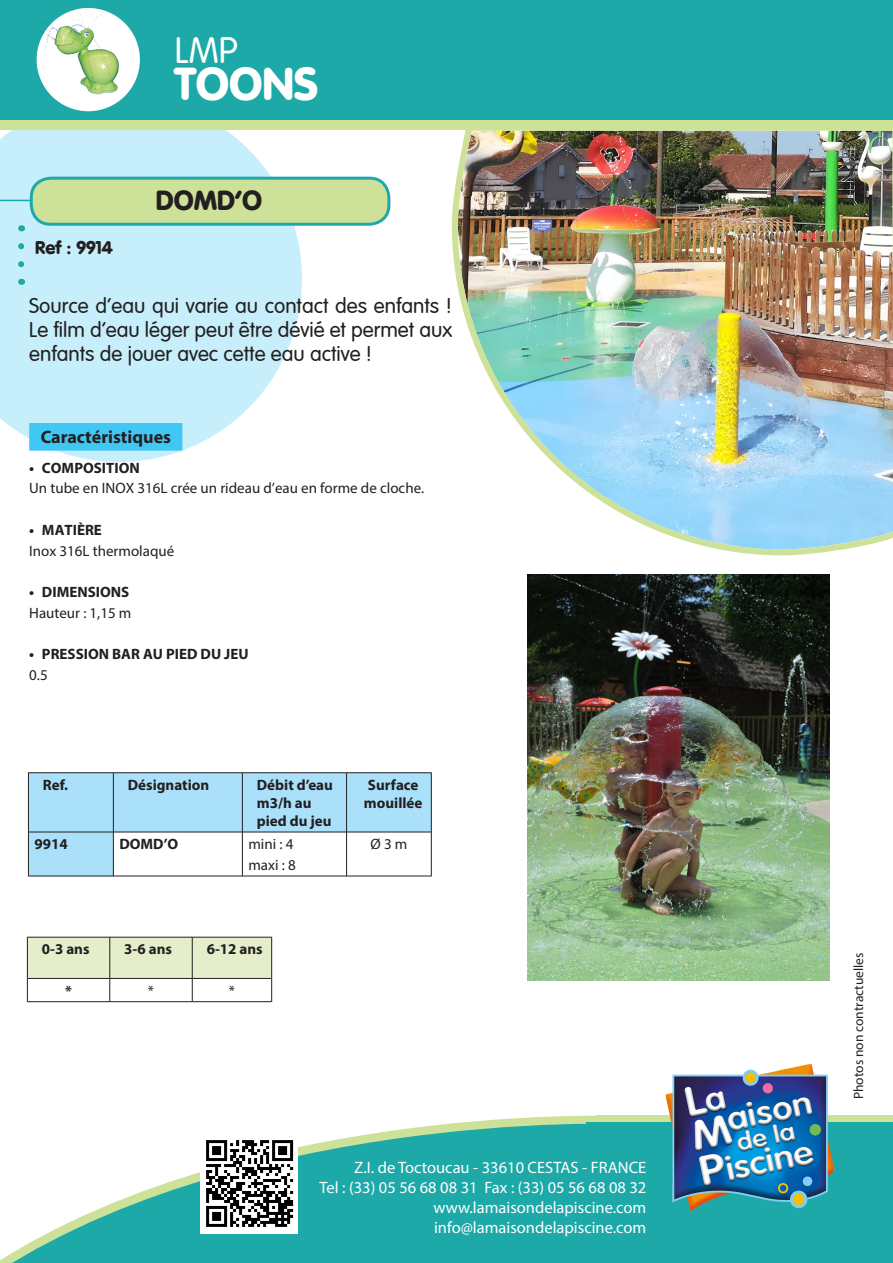
<style>
.page{position:relative;width:893px;height:1263px;background:#fff}
.page>*{position:absolute;margin:0;border:0;box-sizing:border-box;transform-origin:0 0}
.t1{font:900 45px "VAG Rounded LT";color:#fff}
.t2{font:300 36px "VAG Rounded LT";color:#fff}
.Descriptif_Vo_-_titr{font:900 27px "VAG Rounded LT";color:#231f20}
.Descriptif_Vo_-_txt{font:300 21px/24px "VAG Rounded LT";color:#231f20;text-align:justify}
.Descriptif_Vo_-_titr-2{font:700 18px "Myriad Pro";color:#231f20}
.t3{font:900 18px "VAG Rounded LT";color:#231f20}
.t4{font:16.5px/19.8px "Myriad Pro";color:#fff;text-align:right}
.Descriptif_Vo_-_txt-2{font:700 15px/18px "Myriad Pro";color:#231f20}
.Descriptif_Vo_-_txt-3{font:15px "Myriad Pro";color:#231f20}
.t5{font:13.5px "Myriad Pro";color:#231f20}
</style>
<div class="page">
<svg style="left:0;top:130px;width:302px;height:332px;background:#cdf0fb"></svg>
<svg style="left:0;top:119px;width:893px;height:11px;background:#b4d99a"></svg>
<svg style="left:839px;top:1116px;width:54px;height:7px"></svg>
<div style="left:0;top:0;width:893px;height:119px;background:#1ca9a8"></div>
<svg style="left:0;top:1115px;width:661px;height:148px;fill:#1ca9a8"></svg>
<div style="left:587px;top:1123px;width:306px;height:140px;background:#1ca9a8"></div>
<img style="left:661px;top:1064px;width:178px;height:148px">
<div style="left:31px;top:178px;width:358px;height:46px;background:#cee198;border-radius:20px"></div>
<div style="left:30px;top:177px;width:360px;height:49px;border:3px solid #1ca9a8;border-radius:20px"></div>
<hr style="left:0;top:200px;width:30px;height:1px;background:#1ca9a8">
<img style="left:37px;top:8px;width:99px;height:103px">
<svg style="left:18px;top:246px;width:6px;height:27px"></svg>
<img style="left:201px;top:1135px;width:97px;height:98px">
<img style="left:449px;top:122px;width:444px;height:434px">
<svg style="left:28px;top:421px;width:156px;height:31px;background:#51ccf4"></svg>
<svg style="left:29px;top:773px;width:402px;height:103px"></svg>
<hr style="left:29px;top:772px;width:84px;height:1px;background:#231f20">
<hr style="left:28px;top:772px;width:1px;height:60px;background:#231f20">
<hr style="left:114px;top:772px;width:128px;height:1px;background:#231f20">
<hr style="left:243px;top:772px;width:103px;height:1px;background:#231f20">
<hr style="left:347px;top:772px;width:84px;height:1px;background:#231f20">
<hr style="left:431px;top:772px;width:1px;height:60px;background:#231f20">
<hr style="left:28px;top:832px;width:1px;height:44px;background:#231f20">
<hr style="left:431px;top:832px;width:1px;height:44px;background:#231f20">
<hr style="left:29px;top:876px;width:84px;height:1px;background:#231f20">
<hr style="left:114px;top:876px;width:128px;height:1px;background:#231f20">
<hr style="left:243px;top:876px;width:103px;height:1px;background:#231f20">
<hr style="left:347px;top:876px;width:84px;height:1px;background:#231f20">
<hr style="left:113px;top:772px;width:1px;height:60px;background:#231f20">
<hr style="left:242px;top:772px;width:1px;height:60px;background:#231f20">
<hr style="left:346px;top:772px;width:1px;height:60px;background:#231f20">
<hr style="left:29px;top:832px;width:84px;height:1px;background:#231f20">
<hr style="left:114px;top:832px;width:128px;height:1px;background:#231f20">
<hr style="left:113px;top:832px;width:1px;height:44px;background:#231f20">
<hr style="left:243px;top:832px;width:103px;height:1px;background:#231f20">
<hr style="left:242px;top:832px;width:1px;height:44px;background:#231f20">
<hr style="left:347px;top:832px;width:84px;height:1px;background:#231f20">
<hr style="left:346px;top:832px;width:1px;height:44px;background:#231f20">
<svg style="left:27px;top:937px;width:245px;height:65px"></svg>
<img style="left:527px;top:574px;width:302px;height:406px">
<h2 class="t2" style="left:175px;top:29px;width:64px">LMP</h2>
<h1 class="t1" style="left:175px;top:57px;width:145px">TOONS</h1>
<p class="t3" style="left:35px;top:237px;width:79px">Ref : 9914</p>
<p class="Descriptif_Vo_-_titr" style="left:156px;top:184px;width:108px">DOMD’O</p>
<p class="Descriptif_Vo_-_txt" style="left:29px;top:294px;width:424px">Source d’eau qui varie au contact des enfants !<br>Le film d’eau léger peut être dévié et permet aux enfants de jouer avec cette eau active !</p>
<p class="Descriptif_Vo_-_titr-2" style="left:41px;top:425px;width:132px">Caractéristiques</p>
<p class="Descriptif_Vo_-_txt-2" style="left:29px;top:458px;width:112px">• COMPOSITION</p>
<p class="Descriptif_Vo_-_txt-3" style="left:29px;top:479px;width:397px">Un tube en INOX 316L crée un rideau d’eau en forme de cloche.</p>
<p class="Descriptif_Vo_-_txt-2" style="left:29px;top:520px;width:74px">• MATIÈRE</p>
<p class="Descriptif_Vo_-_txt-3" style="left:29px;top:541px;width:147px">Inox 316L thermolaqué</p>
<p class="Descriptif_Vo_-_txt-2" style="left:29px;top:582px;width:102px">• DIMENSIONS</p>
<p class="Descriptif_Vo_-_txt-3" style="left:29px;top:603px;width:104px">Hauteur : 1,15 m</p>
<p class="Descriptif_Vo_-_txt-2" style="left:29px;top:645px;width:221px">• PRESSION BAR AU PIED DU JEU</p>
<p class="Descriptif_Vo_-_txt-3" style="left:29px;top:666px;width:20px">0.5</p>
<p class="Descriptif_Vo_-_txt-2" style="left:43px;top:775px;width:27px">Ref.</p>
<p class="Descriptif_Vo_-_txt-2" style="left:128px;top:775px;width:83px">Désignation</p>
<p class="Descriptif_Vo_-_txt-2" style="left:257px;top:775px;width:78px">Débit d’eau</p>
<p class="Descriptif_Vo_-_txt-2" style="left:257px;top:793px;width:76px">m3/h au pied du jeu</p>
<p class="Descriptif_Vo_-_txt-2" style="left:34px;top:835px;width:35px">9914</p>
<p class="Descriptif_Vo_-_txt-2" style="left:119px;top:835px;width:60px">DOMD’O</p>
<p class="Descriptif_Vo_-_txt-3" style="left:248px;top:835px;width:47px">mini : 4</p>
<p class="Descriptif_Vo_-_txt-3" style="left:248px;top:856px;width:49px">maxi : 8</p>
<p class="Descriptif_Vo_-_txt-2" style="left:42px;top:940px;width:49px">0-3 ans</p>
<p class="Descriptif_Vo_-_txt-2" style="left:124px;top:940px;width:49px">3-6 ans</p>
<p class="Descriptif_Vo_-_txt-2" style="left:207px;top:940px;width:58px">6-12 ans</p>
<p class="Descriptif_Vo_-_txt-2" style="left:65px;top:981px;width:8px">*</p>
<p class="Descriptif_Vo_-_txt-3" style="left:148px;top:981px;width:8px">*</p>
<p class="Descriptif_Vo_-_txt-3" style="left:229px;top:981px;width:8px">*</p>
<p class="Descriptif_Vo_-_txt-2" style="left:364px;top:775px;width:60px">Surface mouillée</p>
<p class="Descriptif_Vo_-_txt-3" style="left:370px;top:835px;width:38px">Ø 3 m</p>
<p class="t4" style="left:320px;top:1157px;width:328px">Z.I. de Toctoucau - 33610 CESTAS - FRANCE<br>Tel : (33) 05 56 68 08 31 Fax : (33) 05 56 68 08 32 www.lamaisondelapiscine.com info@lamaisondelapiscine.com</p>
<p class="t5" style="left:850px;top:1099px;width:148px;rotate:-90deg">Photos non contractuelles</p>
</div>
